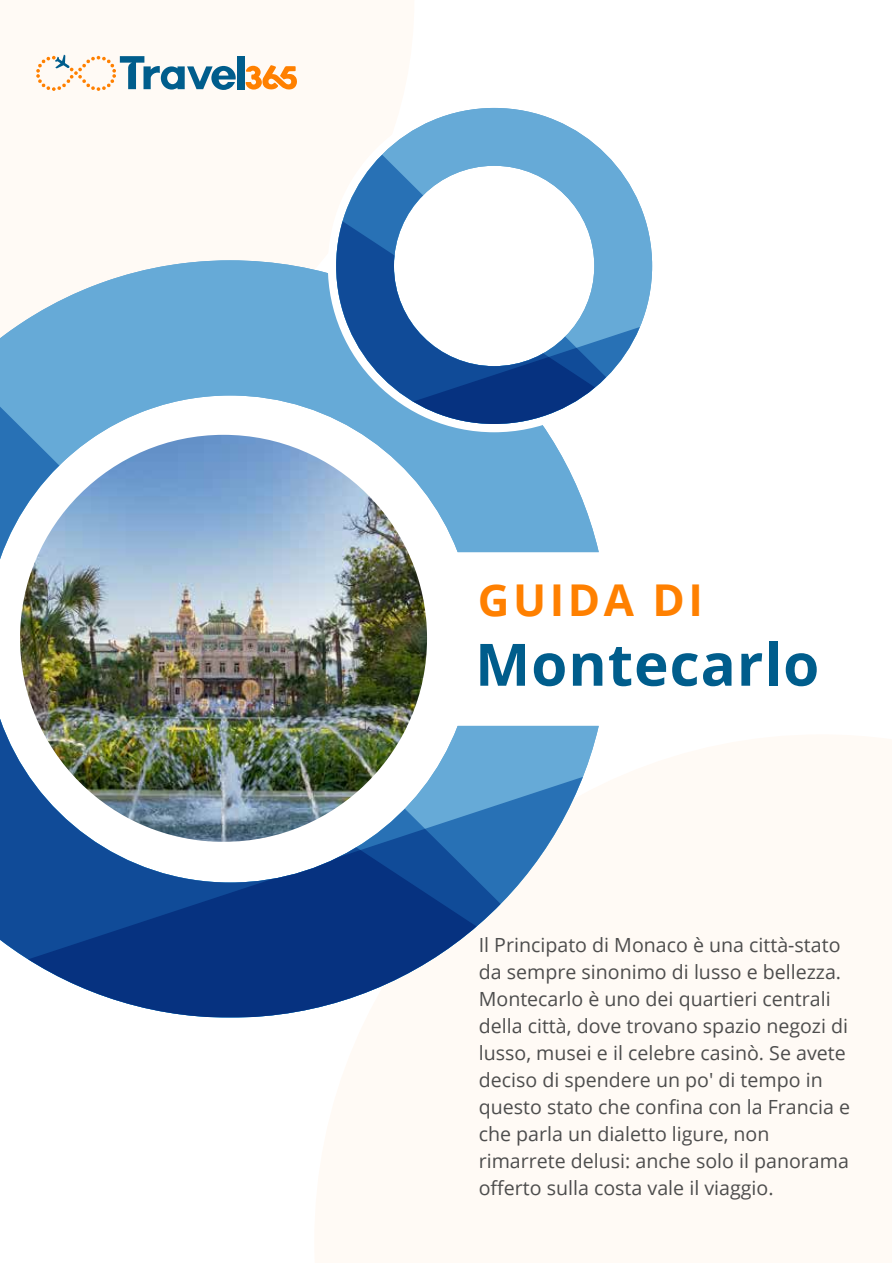
<style>
.page{position:relative;width:893px;height:1263px;background:#fff}
.page>*{position:absolute;margin:0;border:0;box-sizing:border-box;transform-origin:0 0}
.t1{font:700 58.5px "Open Sans";letter-spacing:.015em;color:#005d8c}
.t2{font:700 43.8px "Open Sans";letter-spacing:.08em;color:#ff8000}
.t3{font:19.5px/27px "Open Sans";color:#4d4d4d}
</style>
<div class="page">
<svg style="left:0;top:260px;width:588px;height:255px;fill:#66aad7"></svg>
<img style="left:0;top:515px;width:599px;height:251px">
<svg style="left:0;top:766px;width:587px;height:251px"></svg>
<svg style="left:345px;top:108px;width:298px;height:105px;fill:#66aad7"></svg>
<svg style="left:336px;top:213px;width:316px;height:108px"></svg>
<svg style="left:336px;top:321px;width:307px;height:103px"></svg>
<div style="left:238px;top:56px;width:7px;height:33px;background:#005d8c"></div>
<svg style="left:36px;top:55px;width:200px;height:36px"></svg>
<svg style="left:246px;top:65px;width:51px;height:25px"></svg>
<h2 class="t2" style="left:478px;top:569px;width:227px">GUIDA DI</h2>
<h1 class="t1" style="left:475px;top:623px;width:346px">Montecarlo</h1>
<p class="t3" style="left:479px;top:931px;width:373px">Il Principato di Monaco è una città-stato da sempre sinonimo di lusso e bellezza.<br>Montecarlo è uno dei quartieri centrali della città, dove trovano spazio negozi di lusso, musei e il celebre casinò. Se avete deciso di spendere un po' di tempo in questo stato che confina con la Francia e che parla un dialetto ligure, non rimarrete delusi: anche solo il panorama offerto sulla costa vale il viaggio.</p>
</div>
